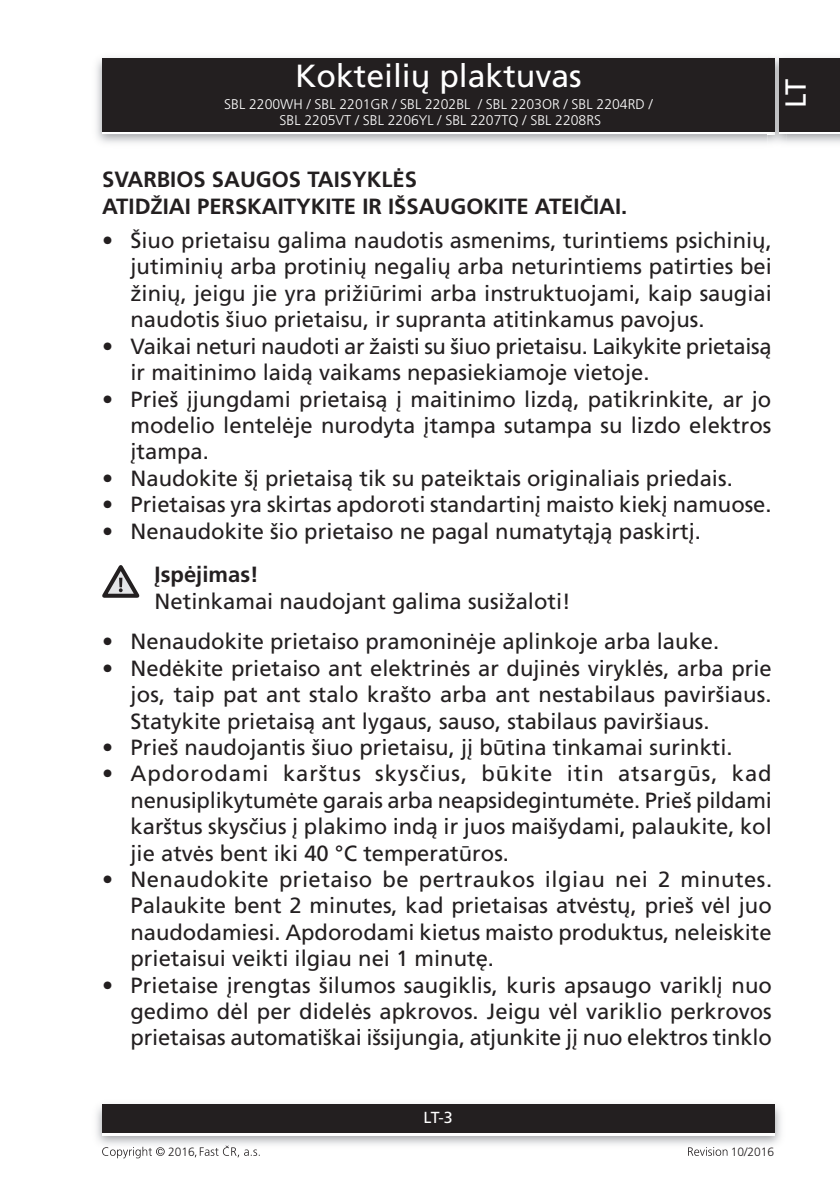
<style>
.page{position:relative;width:840px;height:1191px;background:#fff}
.page>*{position:absolute;margin:0;border:0;box-sizing:border-box;transform-origin:0 0}
.t1{font:32px "Frutiger CE";color:#fff}
.t2{font:29px "Frutiger CE";color:#fff}
.Frutiger_Roman_7{font:22px/26.4px "Frutiger CE";color:#231f20;text-align:justify}
.Frutiger_Bold_9{font:700 22px "Frutiger CE";color:#231f20}
.text_7{font:22px "Frutiger CE";color:#231f20}
.Normální{font:700 22px "Frutiger CE";color:#231f20}
.t3{font:16px "Frutiger CE";color:#fff}
.t4{font:300 14px/16px "Frutiger CE";color:#fff;text-align:center}
.text{font:300 12px "Frutiger CE";color:#231f20}
</style>
<div class="page">
<div style="left:102px;top:61px;width:672px;height:73px;background:linear-gradient(to right,#231f20,#231f20)"></div>
<div style="left:102px;top:58px;width:672px;height:73px;background:#231f20"></div>
<img style="left:96px;top:1104px;width:685px;height:41px">
<div style="left:102px;top:1107px;width:672px;height:28px;background:linear-gradient(to right,#fff,#fff)"></div>
<div style="left:102px;top:1104px;width:672px;height:28px;background:#231f20"></div>
<img style="left:767px;top:55px;width:18px;height:90px">
<svg style="left:767px;top:131px;width:7px;height:3px"></svg>
<img style="left:767px;top:58px;width:7px;height:3px">
<img style="left:767px;top:61px;width:7px;height:70px">
<div style="left:778px;top:61px;width:61px;height:73px;background:linear-gradient(to right,#231f20,#231f20)"></div>
<div style="left:778px;top:58px;width:61px;height:73px;background:#231f20"></div>
<svg style="left:102px;top:1146px;width:63px;height:12px"></svg>
<svg style="left:195px;top:1145px;width:64px;height:12px"></svg>
<svg style="left:688px;top:1147px;width:39px;height:8px"></svg>
<svg style="left:102px;top:565px;width:37px;height:33px"></svg>
<h1 class="t1" style="left:295px;top:58px;width:288px">Kokteilių plaktuvas</h1>
<p class="t4" style="left:224px;top:96px;width:429px">SBL 2200WH / SBL 2201GR / SBL 2202BL / SBL 2203OR / SBL 2204RD /<br>SBL 2205VT / SBL 2206YL / SBL 2207TQ / SBL 2208RS</p>
<h2 class="t2" style="left:778px;top:108px;width:31px;rotate:-90deg">LT</h2>
<p class="Frutiger_Bold_9" style="left:102px;top:167px;width:316px">SVARBIOS SAUGOS TAISYKLĖS</p>
<p class="Frutiger_Bold_9" style="left:102px;top:193px;width:526px">ATIDŽIAI PERSKAITYKITE IR IŠSAUGOKITE ATEIČIAI.</p>
<p class="Frutiger_Roman_7" style="left:130px;top:227px;width:642px;text-indent:-28px">• Šiuo prietaisu galima naudotis asmenims, turintiems psichinių, jutiminių arba protinių negalių arba neturintiems patirties bei žinių, jeigu jie yra prižiūrimi arba instruktuojami, kaip saugiai naudotis šiuo prietaisu, ir supranta atitinkamus pavojus.</p>
<p class="Frutiger_Roman_7" style="left:130px;top:333px;width:642px;text-indent:-28px">• Vaikai neturi naudoti ar žaisti su šiuo prietaisu. Laikykite prietaisą ir maitinimo laidą vaikams nepasiekiamoje vietoje.</p>
<p class="Frutiger_Roman_7" style="left:130px;top:386px;width:642px;text-indent:-28px">• Prieš įjungdami prietaisą į maitinimo lizdą, patikrinkite, ar jo modelio lentelėje nurodyta įtampa sutampa su lizdo elektros įtampa.</p>
<p class="Frutiger_Roman_7" style="left:102px;top:465px;width:631px">• Naudokite šį prietaisą tik su pateiktais originaliais priedais.</p>
<p class="Frutiger_Roman_7" style="left:102px;top:491px;width:670px">• Prietaisas yra skirtas apdoroti standartinį maisto kiekį namuose.</p>
<p class="Frutiger_Roman_7" style="left:102px;top:518px;width:600px">• Nenaudokite šio prietaiso ne pagal numatytąją paskirtį.</p>
<p class="Normální" style="left:154px;top:562px;width:105px">Įspėjimas!</p>
<p class="text_7" style="left:154px;top:588px;width:417px">Netinkamai naudojant galima susižaloti!</p>
<p class="Frutiger_Roman_7" style="left:102px;top:628px;width:618px">• Nenaudokite prietaiso pramoninėje aplinkoje arba lauke.</p>
<p class="Frutiger_Roman_7" style="left:130px;top:655px;width:642px;text-indent:-28px">• Nedėkite prietaiso ant elektrinės ar dujinės viryklės, arba prie jos, taip pat ant stalo krašto arba ant nestabilaus paviršiaus.<br>Statykite prietaisą ant lygaus, sauso, stabilaus paviršiaus.</p>
<p class="Frutiger_Roman_7" style="left:102px;top:734px;width:631px">• Prieš naudojantis šiuo prietaisu, jį būtina tinkamai surinkti.</p>
<p class="Frutiger_Roman_7" style="left:130px;top:760px;width:642px;text-indent:-28px">• Apdorodami karštus skysčius, būkite itin atsargūs, kad nenusiplikytumėte garais arba neapsidegintumėte. Prieš pildami karštus skysčius į plakimo indą ir juos maišydami, palaukite, kol jie atvės bent iki 40 °C temperatūros.</p>
<p class="Frutiger_Roman_7" style="left:130px;top:866px;width:642px;text-indent:-28px">• Nenaudokite prietaiso be pertraukos ilgiau nei 2 minutes.<br>Palaukite bent 2 minutes, kad prietaisas atvėstų, prieš vėl juo naudodamiesi. Apdorodami kietus maisto produktus, neleiskite prietaisui veikti ilgiau nei 1 minutę.</p>
<p class="Frutiger_Roman_7" style="left:130px;top:971px;width:642px;text-indent:-28px">• Prietaise įrengtas šilumos saugiklis, kuris apsaugo variklį nuo gedimo dėl per didelės apkrovos. Jeigu vėl variklio perkrovos prietaisas automatiškai išsijungia, atjunkite jį nuo elektros tinklo</p>
<p class="t3" style="left:423px;top:1108px;width:31px">LT-3</p>
<p class="text" style="left:168px;top:1144px;width:28px">2016</p>
<p class="text" style="left:730px;top:1144px;width:45px">10/2016</p>
</div>
